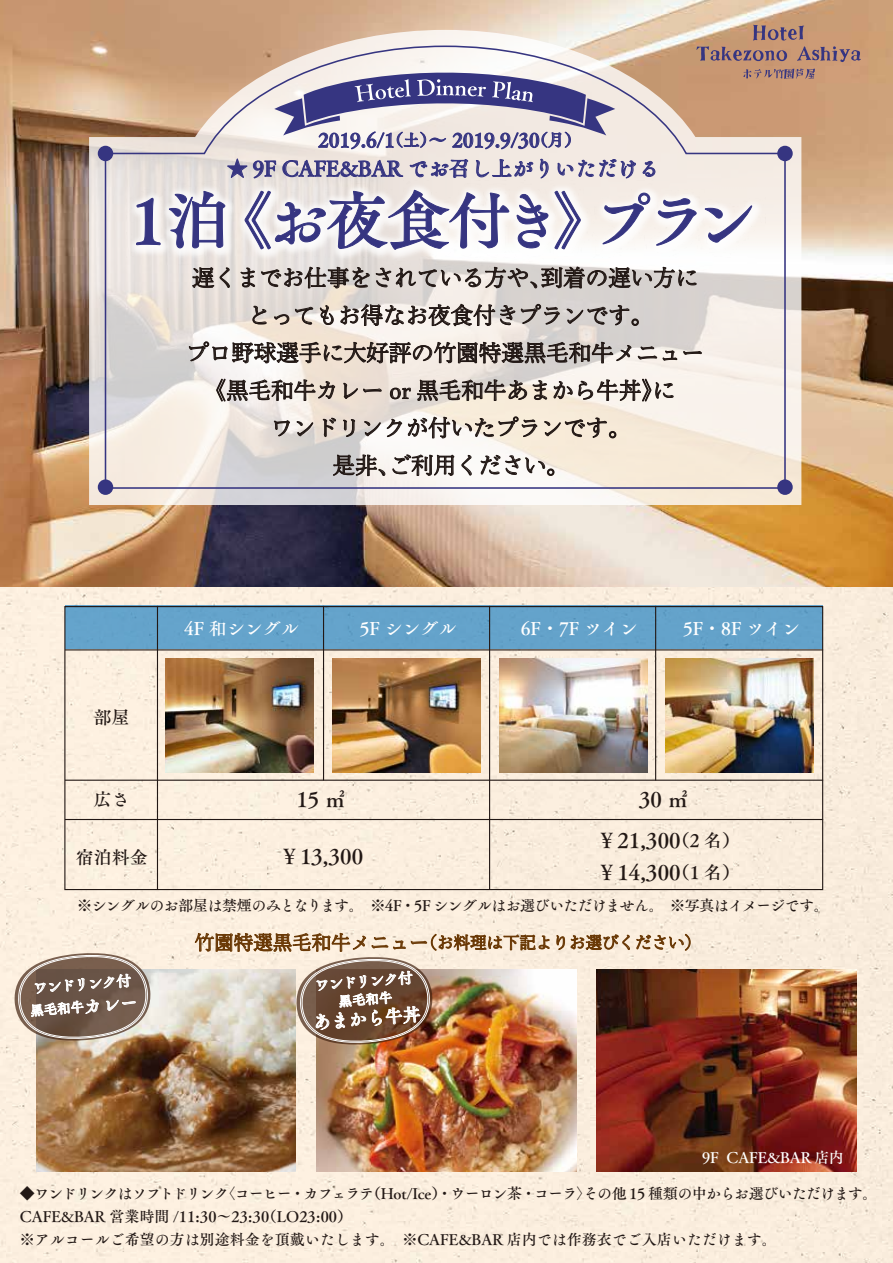
<style>
.page{position:relative;width:893px;height:1263px;background:#fff}
.page>*{position:absolute;margin:0;border:0;box-sizing:border-box;transform-origin:0 0}
.t1{font:63px "Tsuku A Old Min Pr 6 D";letter-spacing:-.055em;color:#363581}
.t2{font:22.5px/37.5px "Toppan Bunkyu Mincho Pr 6 N";color:#221815;text-align:center}
.t3{font:21px/31.5px "Tsuku A Old Min Pr 6 D";color:#221815}
.t4{font:21px "Tsuku A Old Min Pr 6 D";color:#363581}
.t5{font:19.5px "Tsuku A Old Min Pr 6 D";color:#363581}
.t6{font:18px "Tsuku A Old Min Pr 6 D";color:#fff}
.t7{font:18px "Tsuku A Old Min Pr 6 D";color:#221815}
.t8{font:16.5px "Toppan Bunkyu Mincho Pr 6 N";color:#6a3906}
.t9{font:15px/22.5px "Tsuku A Old Min Pr 6 D";color:#221815}
.t10{font:15px "Tsuku A Old Min Pr 6 D";letter-spacing:-.065em;color:#221815}
.t11{font:15px "Tsuku A Old Min Pr 6 D";letter-spacing:-.045em;color:#221815}
.t12{font:15px "Tsuku A Old Min Pr 6 D";letter-spacing:-.01em;color:#fff}
.t13{font:13.5px "Tsuku A Old Min Pr 6 D";color:#fff}
.s1{font-size:16.5px}
.s2{font-family:"Koz Go Pr 6 N"}
.s3{font-size:18px}
.s4{font-size:19.5px}
</style>
<div class="page">
<div style="left:0;top:586px;width:893px;height:677px;background:#fbeede"></div>
<img style="left:0;top:0;width:893px;height:586px">
<img style="left:36px;top:969px;width:260px;height:203px">
<img style="left:317px;top:969px;width:259px;height:203px">
<img style="left:597px;top:969px;width:259px;height:203px">
<div style="left:65px;top:605px;width:757px;height:44px;background:#64a3cb"></div>
<svg style="left:89px;top:30px;width:712px;height:475px"></svg>
<svg style="left:104px;top:45px;width:682px;height:445px"></svg>
<div style="left:777px;top:479px;width:16px;height:16px;background:#363581;border-radius:50%"></div>
<div style="left:98px;top:479px;width:15px;height:16px;background:#363581;border-radius:50%"></div>
<div style="left:777px;top:146px;width:16px;height:15px;background:#363581;border-radius:50%"></div>
<div style="left:98px;top:146px;width:15px;height:15px;background:#363581;border-radius:50%"></div>
<img style="left:129px;top:184px;width:634px;height:98px">
<svg style="left:136px;top:159px;width:25px;height:86px"></svg>
<svg style="left:704px;top:205px;width:48px;height:38px"></svg>
<svg style="left:192px;top:267px;width:22px;height:21px"></svg>
<svg style="left:220px;top:267px;width:10px;height:21px"></svg>
<svg style="left:240px;top:265px;width:456px;height:61px"></svg>
<svg style="left:189px;top:338px;width:442px;height:33px"></svg>
<svg style="left:638px;top:346px;width:19px;height:13px"></svg>
<svg style="left:663px;top:342px;width:14px;height:19px"></svg>
<svg style="left:683px;top:351px;width:19px;height:4px"></svg>
<svg style="left:216px;top:379px;width:119px;height:22px"></svg>
<svg style="left:343px;top:383px;width:39px;height:16px"></svg>
<svg style="left:390px;top:388px;width:21px;height:11px"></svg>
<svg style="left:417px;top:379px;width:130px;height:22px"></svg>
<svg style="left:554px;top:379px;width:119px;height:22px"></svg>
<svg style="left:274px;top:420px;width:16px;height:16px"></svg>
<svg style="left:297px;top:421px;width:16px;height:15px"></svg>
<svg style="left:323px;top:418px;width:13px;height:19px"></svg>
<svg style="left:343px;top:419px;width:12px;height:18px"></svg>
<svg style="left:364px;top:421px;width:17px;height:15px"></svg>
<svg style="left:387px;top:419px;width:15px;height:18px"></svg>
<svg style="left:408px;top:416px;width:129px;height:22px"></svg>
<svg style="left:544px;top:418px;width:72px;height:20px"></svg>
<svg style="left:333px;top:454px;width:52px;height:22px"></svg>
<svg style="left:392px;top:454px;width:62px;height:22px"></svg>
<svg style="left:462px;top:455px;width:10px;height:20px"></svg>
<svg style="left:481px;top:454px;width:73px;height:22px"></svg>
<svg style="left:696px;top:25px;width:165px;height:37px"></svg>
<svg style="left:743px;top:69px;width:72px;height:10px"></svg>
<hr style="left:65px;top:649px;width:758px;height:1px;background:#221815">
<hr style="left:65px;top:780px;width:758px;height:1px;background:#221815">
<hr style="left:65px;top:819px;width:758px;height:1px;background:#221815">
<hr style="left:157px;top:606px;width:1px;height:283px;background:#221815">
<hr style="left:323px;top:606px;width:1px;height:174px;background:#221815">
<hr style="left:489px;top:606px;width:1px;height:283px;background:#221815">
<hr style="left:655px;top:606px;width:1px;height:174px;background:#221815">
<img style="left:166px;top:659px;width:148px;height:113px">
<img style="left:332px;top:659px;width:148px;height:113px">
<img style="left:499px;top:659px;width:148px;height:113px">
<img style="left:666px;top:659px;width:148px;height:113px">
<svg style="left:15px;top:953px;width:135px;height:87px"></svg>
<img style="left:195px;top:931px;width:355px;height:113px">
<svg style="left:556px;top:935px;width:9px;height:15px"></svg>
<svg style="left:571px;top:934px;width:59px;height:16px"></svg>
<svg style="left:636px;top:933px;width:55px;height:18px"></svg>
<svg style="left:169px;top:72px;width:528px;height:180px"></svg>
<p class="t5" style="left:318px;top:122px;width:264px">2019.6/1<span class="s1">（土）</span>～ 2019.9/30<span class="s1">（月）</span></p>
<p class="t4" style="left:227px;top:150px;width:434px"><span class="s2">★</span> 9F CAFE&amp;BAR でお召し上がりいただける</p>
<h1 class="t1" style="left:131px;top:164px;width:628px">1泊 《お夜食付き》プラン</h1>
<p class="t2" style="left:186px;top:256px;width:519px">遅くまでお仕事をされている方や、到着の遅い方にとってもお得なお夜食付きプランです。<br>プロ野球選手に大好評の竹園特選黒毛和牛メニュー《黒毛和牛カレー or 黒毛和牛あまから牛丼》に<br>ワンドリンクが付いたプランです。<br>是非、ご利用ください。</p>
<p class="t7" style="left:94px;top:701px;width:37px">部屋</p>
<p class="t7" style="left:94px;top:783px;width:37px">広さ</p>
<p class="t7" style="left:76px;top:841px;width:74px">宿泊料金</p>
<p class="t6" style="left:184px;top:613px;width:116px">4F 和シングル</p>
<p class="t6" style="left:360px;top:613px;width:98px">5F シングル</p>
<p class="t6" style="left:521px;top:613px;width:118px">6F・7F ツイン</p>
<p class="t6" style="left:683px;top:613px;width:118px">5F・8F ツイン</p>
<p class="t3" style="left:296px;top:782px;width:51px">15 ㎡</p>
<p class="t3" style="left:279px;top:840px;width:86px">￥13,300</p>
<p class="t3" style="left:639px;top:782px;width:51px">30 ㎡</p>
<p class="t3" style="left:596px;top:824px;width:145px">￥21,300<span class="s3">（2 名）</span>￥14,300<span class="s3">（1 名）</span></p>
<p class="t11" style="left:77px;top:892px;width:753px">※シングルのお部屋は禁煙のみとなります。　※4F・5F シングルはお選びいただけません。　※写真はイメージです。</p>
<p class="t12" style="left:32px;top:974px;width:100px;rotate:-4deg">ワンドリンク付</p>
<p class="t13" style="left:29px;top:998px;width:110px;rotate:-4deg">黒毛和牛<span class="s3">カレー</span></p>
<p class="t8" style="left:195px;top:927px;width:508px"><span class="s4">竹園特選黒毛和牛メニュー</span>（お料理は下記よりお選びください）</p>
<p class="t12" style="left:314px;top:971px;width:100px;rotate:-4deg">ワンドリンク付</p>
<p class="t13" style="left:338px;top:989px;width:55px;rotate:-4deg">黒毛和牛</p>
<p class="t6" style="left:312px;top:1006px;width:109px;rotate:-4deg">あまから牛丼</p>
<p class="t12" style="left:702px;top:1143px;width:143px">9F CAFE&amp;BAR 店内</p>
<p class="t10" style="left:20px;top:1180px;width:859px">◆ワンドリンクはソフトドリンク〈コーヒー・カフェラテ（Hot/Ice）・ウーロン茶・コーラ〉その他 15 種類の中からお選びいただけます。</p>
<p class="t9" style="left:20px;top:1205px;width:759px">CAFE&amp;BAR 営業時間 /11:30～23:30（LO23:00）<br>※アルコールご希望の方は別途料金を頂戴いたします。　※CAFE&amp;BAR 店内では作務衣でご入店いただけます。</p>
</div>
